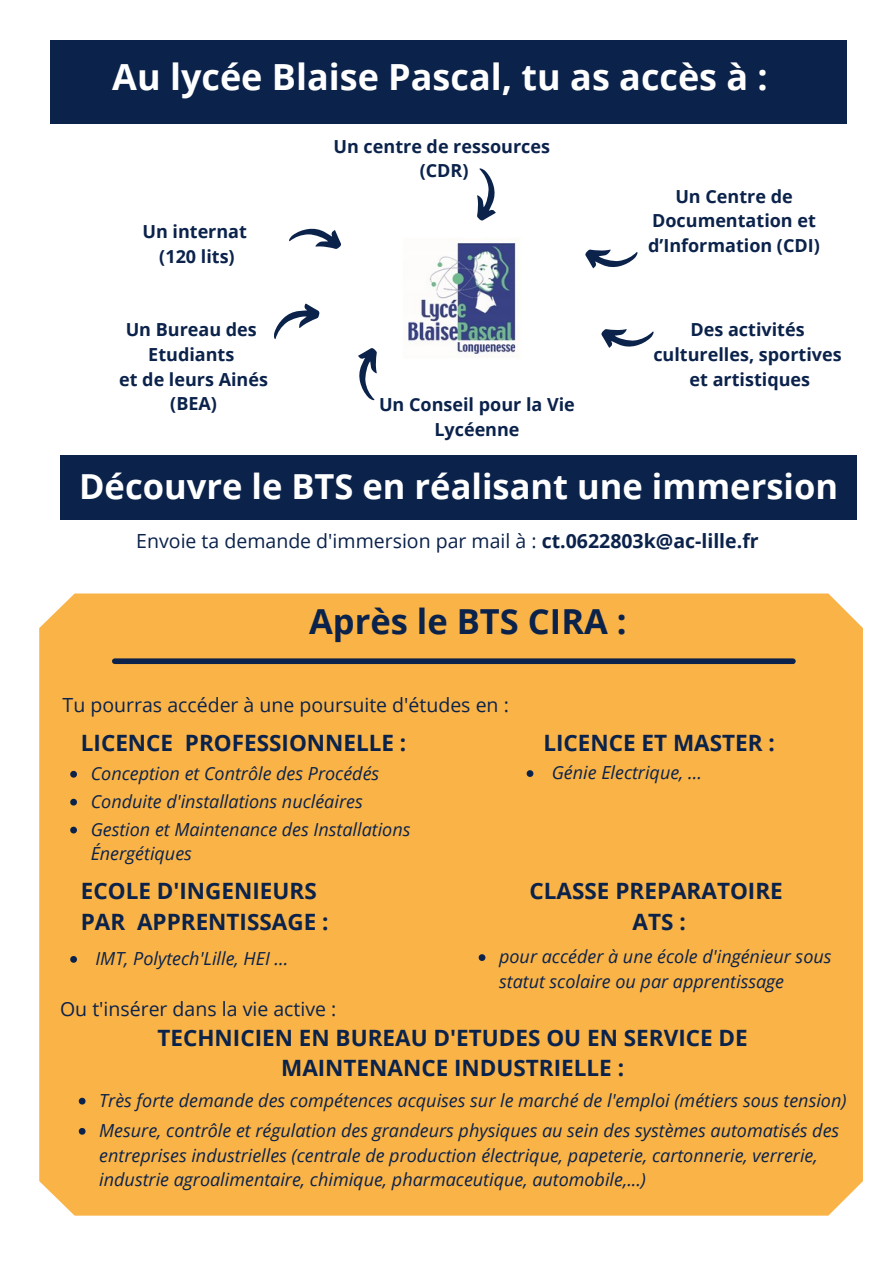
<style>
.page{position:relative;width:894px;height:1264px;background:#fff}
.page>*{position:absolute;margin:0;border:0;box-sizing:border-box;transform-origin:0 0}
.t1{font:700 36px "Open Sans";color:#fff}
.t2{font:700 34.5px "Open Sans";color:#fff}
.t3{font:700 34.5px "Open Sans";color:#0b224b}
.t4{font:700 22.5px/30.3px "Open Sans";color:#0b224b;text-align:center}
.t5{font:19.5px "Open Sans";color:#0b224b}
.t6{font:italic 18px/24.8px "Open Sans";color:#0b224b}
.t7{font:700 18px/24.8px "Open Sans";color:#0b224b;text-align:center}
.s1{font-weight:700}
</style>
<div class="page">
<div style="left:51px;top:41px;width:795px;height:83px;background:#0b224b"></div>
<svg style="left:477px;top:168px;width:18px;height:53px"></svg>
<div style="left:60px;top:455px;width:795px;height:64px;background:#0b224b"></div>
<svg style="left:358px;top:348px;width:19px;height:52px"></svg>
<svg style="left:289px;top:228px;width:52px;height:21px"></svg>
<svg style="left:601px;top:329px;width:52px;height:19px"></svg>
<svg style="left:274px;top:303px;width:46px;height:37px"></svg>
<svg style="left:585px;top:249px;width:52px;height:19px"></svg>
<div style="left:39px;top:593px;width:823px;height:622px;background:#f9b347"></div>
<svg style="left:70px;top:771px;width:7px;height:6px"></svg>
<div style="left:115px;top:658px;width:677px;height:6px;background:#0b224b"></div>
<img style="left:404px;top:239px;width:116px;height:118px">
<svg style="left:526px;top:770px;width:7px;height:7px"></svg>
<svg style="left:79px;top:1097px;width:6px;height:7px"></svg>
<svg style="left:79px;top:1127px;width:6px;height:7px"></svg>
<svg style="left:70px;top:956px;width:7px;height:6px"></svg>
<svg style="left:478px;top:954px;width:7px;height:6px"></svg>
<svg style="left:70px;top:826px;width:7px;height:7px"></svg>
<svg style="left:70px;top:798px;width:7px;height:7px"></svg>
<p class="t1" style="left:112px;top:52px;width:657px">Au lycée Blaise Pascal, tu as accès à :</p>
<h3 class="t7" style="left:333px;top:133px;width:218px">Un centre de ressources (CDR)</h3>
<p class="t7" style="left:142px;top:219px;width:106px">Un internat (120 lits)</p>
<p class="t7" style="left:119px;top:317px;width:150px">Un Bureau des<br>Etudiants<br>et de leurs Ainés (BEA)</p>
<h3 class="t7" style="left:379px;top:391px;width:197px">Un Conseil pour la Vie<br>Lycéenne</h3>
<h3 class="t7" style="left:648px;top:183px;width:173px">Un Centre de<br>Documentation et d’Information (CDI)</h3>
<h1 class="t7" style="left:653px;top:317px;width:190px">Des activités culturelles, sportives et artistiques</h1>
<h2 class="t2" style="left:79px;top:462px;width:760px">Découvre le BTS en réalisant une immersion</h2>
<h2 class="t5" style="left:136px;top:527px;width:623px">Envoie ta demande d'immersion par mail à : <span class="s1">ct.0622803k@ac-lille.fr</span></h2>
<p class="t3" style="left:309px;top:597px;width:319px">Après le BTS CIRA :</p>
<p class="t5" style="left:63px;top:690px;width:447px">Tu pourras accéder à une poursuite d'études en :</p>
<p class="t4" style="left:81px;top:727px;width:327px">LICENCE PROFESSIONNELLE :</p>
<h3 class="t4" style="left:543px;top:727px;width:233px">LICENCE ET MASTER :</h3>
<p class="t6" style="left:551px;top:759px;width:151px">Génie Electrique, ...</p>
<h3 class="t6" style="left:91px;top:760px;width:290px">Conception et Contrôle des Procédés</h3>
<p class="t6" style="left:91px;top:788px;width:273px">Conduite d'installations nucléaires</p>
<h2 class="t6" style="left:91px;top:816px;width:321px">Gestion et Maintenance des Installations<br>Énergétiques</h2>
<h1 class="t4" style="left:81px;top:875px;width:249px;text-align:left">ECOLE D'INGENIEURS<br>PAR APPRENTISSAGE :</h1>
<p class="t4" style="left:529px;top:875px;width:255px">CLASSE PREPARATOIRE<br>ATS :</p>
<p class="t6" style="left:95px;top:945px;width:194px">IMT, Polytech'Lille, HEI ...</p>
<p class="t6" style="left:499px;top:943px;width:334px">pour accéder à une école d'ingénieur sous statut scolaire ou par apprentissage</p>
<h1 class="t5" style="left:60px;top:994px;width:277px">Ou t'insérer dans la vie active :</h1>
<p class="t4" style="left:157px;top:1021px;width:591px">TECHNICIEN EN BUREAU D'ETUDES OU EN SERVICE DE<br>MAINTENANCE INDUSTRIELLE :</p>
<h2 class="t6" style="left:99px;top:1087px;width:748px">Très forte demande des compétences acquises sur le marché de l'emploi (métiers sous tension)</h2>
<p class="t6" style="left:99px;top:1117px;width:741px">Mesure, contrôle et régulation des grandeurs physiques au sein des systèmes automatisés des entreprises industrielles (centrale de production électrique, papeterie, cartonnerie, verrerie, industrie agroalimentaire, chimique, pharmaceutique, automobile,...)</p>
</div>
